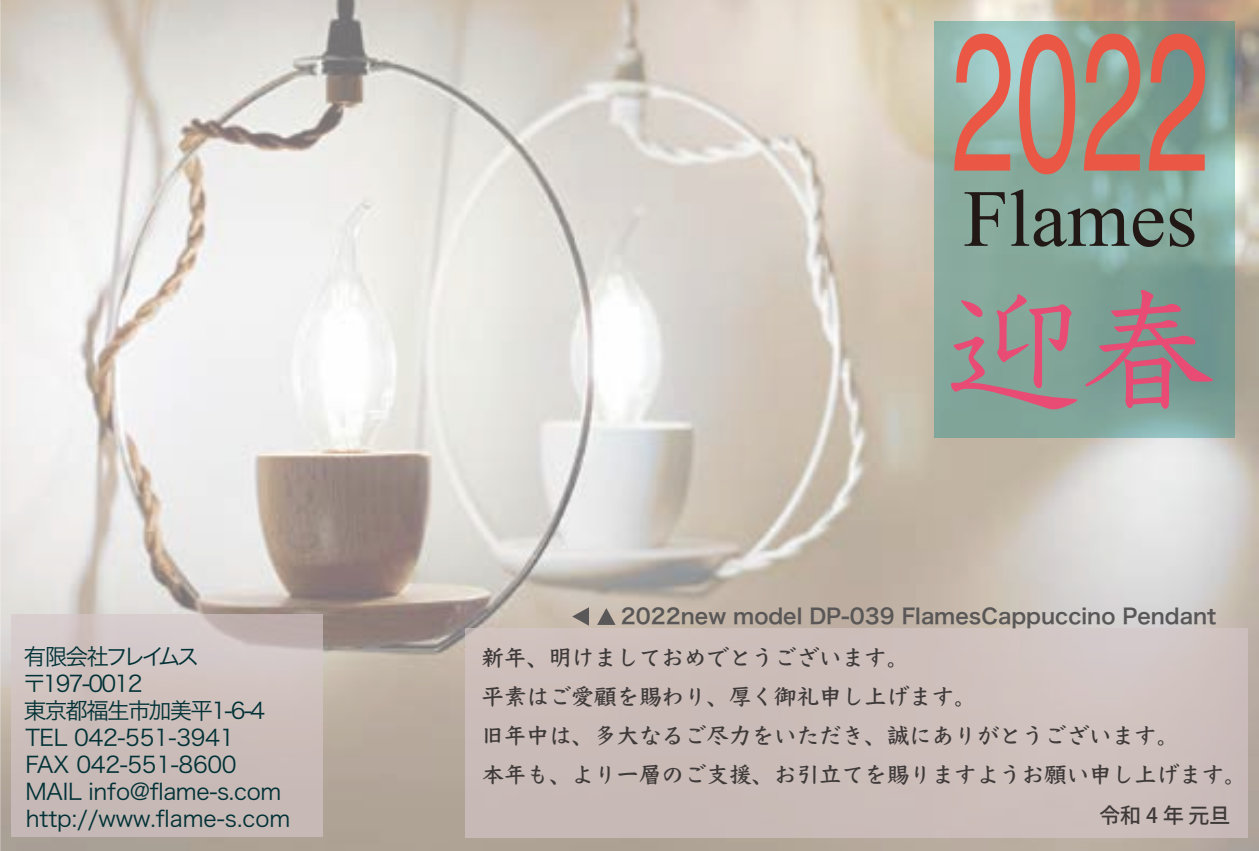
<style>
.page{position:relative;width:1259px;height:851px;background:#fff}
.page>*{position:absolute;margin:0;border:0;box-sizing:border-box;transform-origin:0 0}
.t1{font:195px "Helvetica";color:#ea5744;scale:.6 1}
.t2{font:500 135px "Yu Kyo";color:#e84b74}
.t3{font:81px "Times New Roman";color:#221815}
.t4{font:22.5px/27px "Hira Kaku Pro N W3";letter-spacing:-.015em;color:#003136}
.t5{font:700 22.5px/39px "Yu Kyo";color:#3e3a39}
.t6{font:21px "Hira Kaku Pro N W6";color:#595757}
.t7{font:500 20.7px "Koz Go Pro";color:#3e3a39}
</style>
<div class="page">
<img style="left:0;top:1px;width:1259px;height:849px">
<svg style="left:934px;top:21px;width:300px;height:416px;fill:#84a79a"></svg>
<svg style="left:11px;top:614px;width:311px;height:223px;fill:#cbbcb9"></svg>
<div style="left:465px;top:628px;width:782px;height:209px;background:#ccbdba"></div>
<svg style="left:572px;top:607px;width:17px;height:18px"></svg>
<svg style="left:597px;top:608px;width:18px;height:16px"></svg>
<p class="t4" style="left:23px;top:641px;width:269px">有限会社フレイムス〒197-0012<br>東京都福生市加美平1-6-4　<br>TEL 042-551-3941<br>FAX 042-551-8600　<br>MAIL info@flame-s.com http://www.flame-s.com</p>
<h1 class="t1" style="left:950px;top:-48px;width:434px">2022</h1>
<h3 class="t3" style="left:963px;top:164px;width:236px">Flames</h3>
<h2 class="t2" style="left:945px;top:254px;width:271px">迎春</h2>
<p class="t6" style="left:621px;top:597px;width:597px">2022new model DP-039 FlamesCappuccino Pendant</p>
<p class="t5" style="left:481px;top:638px;width:767px">新年、明けましておめでとうございます。<br>平素はご愛顧を賜わり、厚く御礼申し上げます。<br>旧年中は、多大なるご尽力をいただき、誠にありがとうございます。<br>本年も、より一層のご支援、お引立てを賜りますようお願い申し上げます。</p>
<p class="t7" style="left:1099px;top:802px;width:132px">令和 4 年 元旦</p>
</div>
